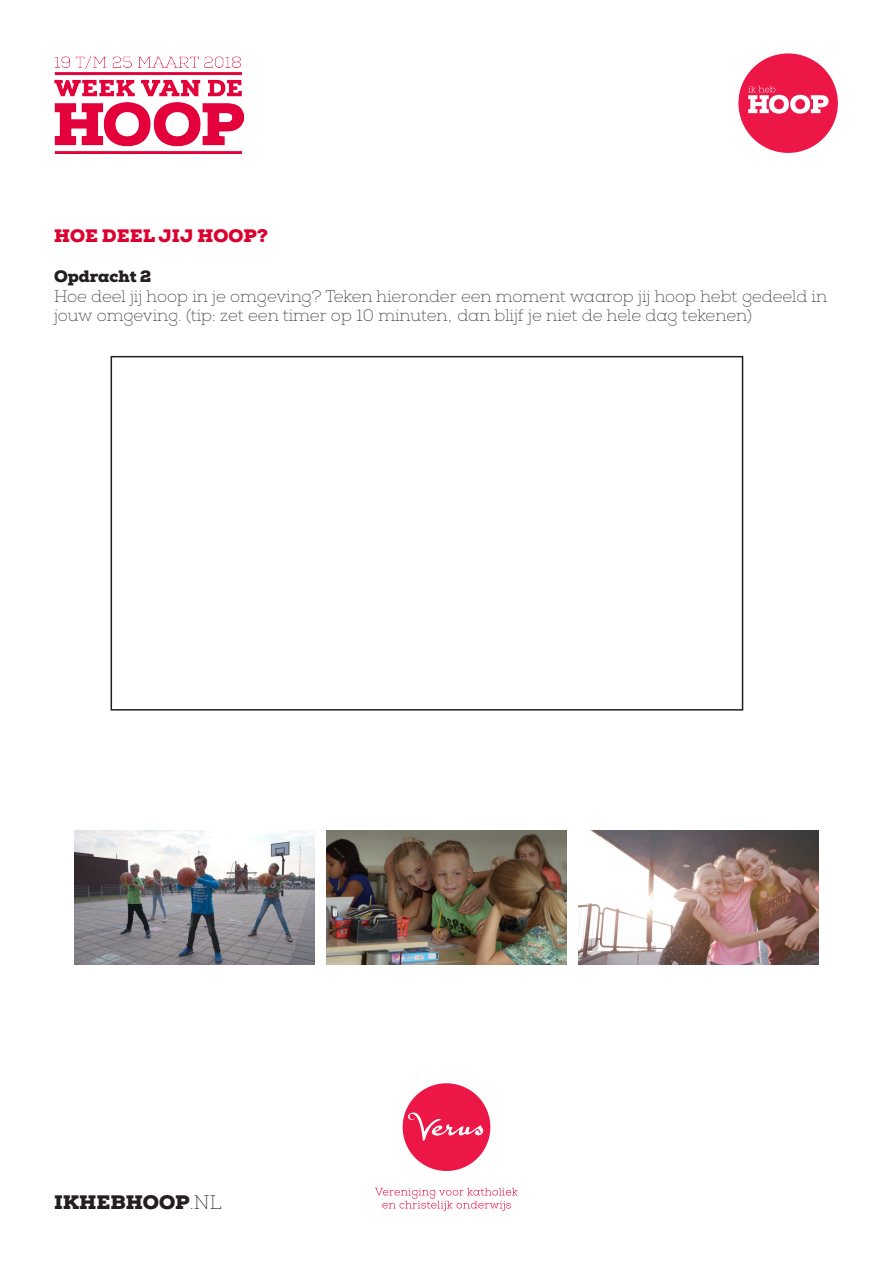
<style>
.page{position:relative;width:893px;height:1263px;background:#fff}
.page>*{position:absolute;margin:0;border:0;box-sizing:border-box;transform-origin:0 0}
.t1{font:900 19.5px "Nexa Slab";color:#231f20}
.t2{font:900 18px "Nexa Slab";letter-spacing:.005em;color:#db002e}
.t3{font:100 16.5px/19.8px "Nexa Slab";color:#231f20}
.t4{font:900 16.5px "Nexa Slab";color:#231f20}
.s1{font-weight:100}
</style>
<div class="page">
<div style="left:738px;top:53px;width:100px;height:100px;background:#ed1747;border-radius:50%"></div>
<svg style="left:748px;top:86px;width:80px;height:28px"></svg>
<svg style="left:375px;top:1188px;width:143px;height:23px"></svg>
<div style="left:403px;top:1083px;width:87px;height:88px;background:#ed1747;border-radius:50%"></div>
<svg style="left:408px;top:1112px;width:75px;height:29px"></svg>
<img style="left:54px;top:55px;width:189px;height:99px">
<img style="left:74px;top:831px;width:240px;height:134px">
<img style="left:327px;top:831px;width:239px;height:134px">
<img style="left:579px;top:831px;width:239px;height:134px">
<div style="left:111px;top:356px;width:632px;height:355px;border:2px solid #231f20"></div>
<p class="t2" style="left:54px;top:225px;width:215px">HOE DEEL JIJ HOOP?</p>
<p class="t4" style="left:54px;top:266px;width:99px">Opdracht 2</p>
<p class="t3" style="left:54px;top:286px;width:775px">Hoe deel jij hoop in je omgeving? Teken hieronder een moment waarop jij hoop hebt gedeeld in jouw omgeving. (tip: zet een timer op 10 minuten, dan blijf je niet de hele dag tekenen)</p>
<p class="t1" style="left:54px;top:1189px;width:169px">IKHEBHOOP<span class="s1">.NL</span></p>
</div>
